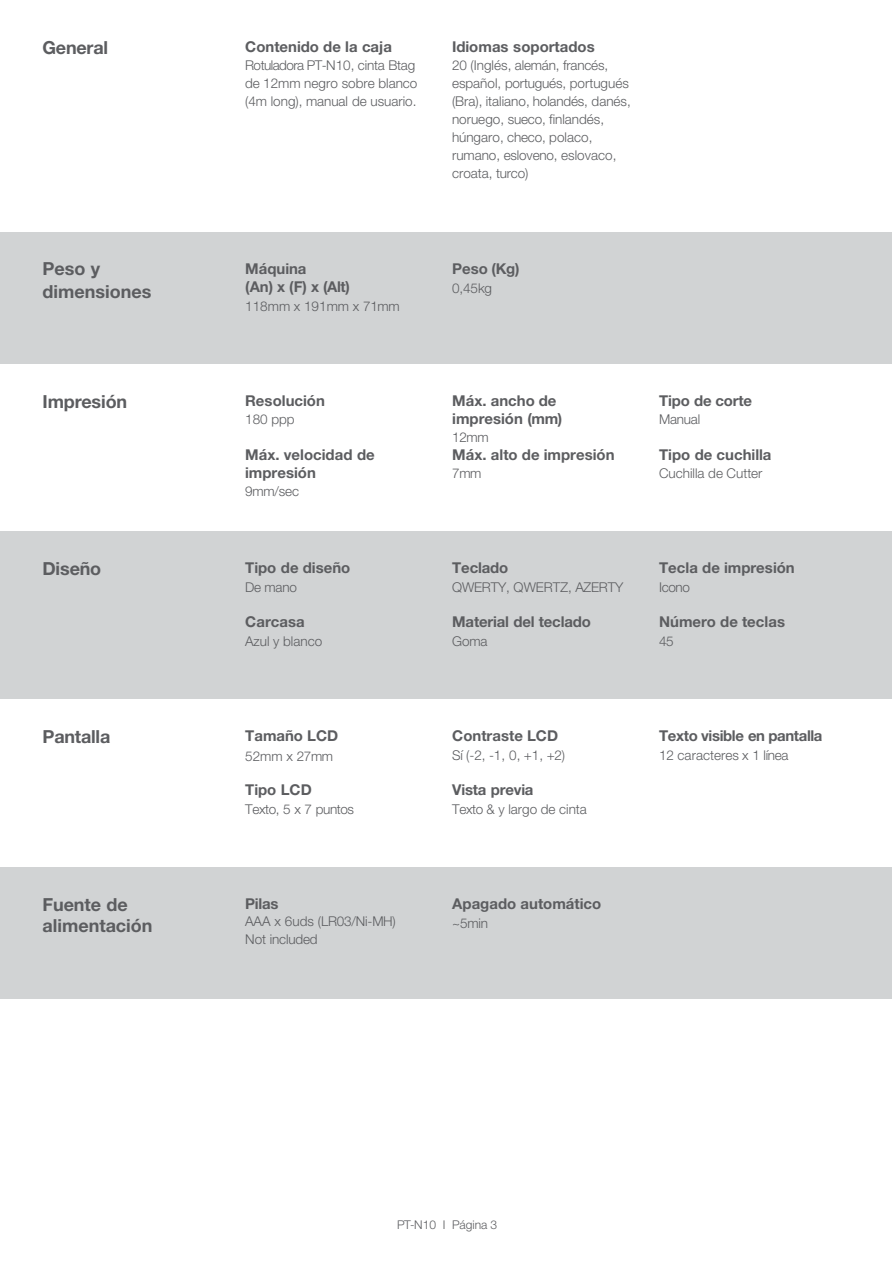
<style>
.page{position:relative;width:893px;height:1263px;background:#fff}
.page>*{position:absolute;margin:0;border:0;box-sizing:border-box;transform-origin:0 0}
.t1{font:700 18px/22.4px "Helvetica Neue LTW1 G";letter-spacing:-.005em;color:#5c5d60}
.t2{font:700 15px/18px "Helvetica Neue LTW1 G";color:#5c5d60}
.t3{font:700 15px "Helvetica Neue LTW1 G";letter-spacing:-.025em;color:#5c5d60}
.t4{font:300 13.5px/18px "Helvetica Neue LTW1 G";letter-spacing:-.005em;color:#5c5d60}
.t5{font:300 13.5px "Helvetica Neue LTW1 G";letter-spacing:-.03em;color:#5c5d60}
.t6{font:300 12px "Helvetica Neue LTW1 G";letter-spacing:-.005em;color:#5c5d60}
</style>
<div class="page">
<div style="left:0;top:532px;width:892px;height:167px;background:#d1d3d4"></div>
<div style="left:0;top:232px;width:892px;height:132px;background:#d1d3d4"></div>
<div style="left:0;top:867px;width:892px;height:131px;background:#d1d3d4"></div>
<p class="t1" style="left:42px;top:39px;width:67px">General</p>
<p class="t2" style="left:245px;top:40px;width:148px">Contenido de la caja</p>
<p class="t4" style="left:245px;top:58px;width:174px">Rotuladora PT-N10, cinta Btag de 12mm negro sobre blanco (4m long), manual de usuario.</p>
<p class="t2" style="left:452px;top:40px;width:144px">Idiomas soportados</p>
<p class="t4" style="left:452px;top:58px;width:180px">20 (Inglés, alemán, francés, español, portugués, portugués (Bra), italiano, holandés, danés, noruego, sueco, finlandés, húngaro, checo, polaco, rumano, esloveno, eslovaco, croata, turco)</p>
<p class="t1" style="left:42px;top:260px;width:110px">Peso y dimensiones</p>
<p class="t2" style="left:245px;top:262px;width:63px">Máquina</p>
<p class="t2" style="left:245px;top:280px;width:106px">(An) x (F) x (Alt)</p>
<p class="t4" style="left:245px;top:299px;width:156px">118mm x 191mm x 71mm</p>
<p class="t2" style="left:452px;top:262px;width:69px">Peso (Kg)</p>
<p class="t4" style="left:452px;top:281px;width:41px">0,45kg</p>
<p class="t1" style="left:42px;top:392px;width:86px">Impresión</p>
<p class="t2" style="left:245px;top:393px;width:81px">Resolución</p>
<p class="t4" style="left:245px;top:413px;width:51px">180 ppp</p>
<p class="t2" style="left:245px;top:447px;width:131px">Máx. velocidad de impresión</p>
<p class="t4" style="left:245px;top:485px;width:55px">9mm/sec</p>
<p class="t2" style="left:452px;top:393px;width:112px">Máx. ancho de impresión (mm)</p>
<p class="t4" style="left:452px;top:431px;width:38px">12mm</p>
<p class="t2" style="left:452px;top:447px;width:164px">Máx. alto de impresión</p>
<p class="t4" style="left:452px;top:467px;width:31px">7mm</p>
<p class="t2" style="left:659px;top:393px;width:94px">Tipo de corte</p>
<p class="t4" style="left:659px;top:413px;width:43px">Manual</p>
<p class="t2" style="left:659px;top:447px;width:114px">Tipo de cuchilla</p>
<p class="t4" style="left:659px;top:467px;width:105px">Cuchilla de Cutter</p>
<p class="t1" style="left:42px;top:560px;width:60px">Diseño</p>
<p class="t2" style="left:245px;top:561px;width:107px">Tipo de diseño</p>
<p class="t4" style="left:245px;top:580px;width:53px">De mano</p>
<p class="t2" style="left:245px;top:615px;width:61px">Carcasa</p>
<p class="t4" style="left:245px;top:634px;width:78px">Azul y blanco</p>
<p class="t2" style="left:452px;top:561px;width:58px">Teclado</p>
<p class="t4" style="left:452px;top:580px;width:173px">QWERTY, QWERTZ, AZERTY</p>
<p class="t2" style="left:452px;top:615px;width:140px">Material del teclado</p>
<p class="t4" style="left:452px;top:634px;width:37px">Goma</p>
<p class="t2" style="left:659px;top:561px;width:137px">Tecla de impresión</p>
<p class="t4" style="left:659px;top:580px;width:32px">Icono</p>
<p class="t2" style="left:659px;top:615px;width:127px">Número de teclas</p>
<p class="t4" style="left:659px;top:634px;width:16px">45</p>
<p class="t1" style="left:42px;top:728px;width:69px">Pantalla</p>
<p class="t2" style="left:245px;top:729px;width:95px">Tamaño LCD</p>
<p class="t4" style="left:245px;top:750px;width:89px">52mm x 27mm</p>
<p class="t2" style="left:245px;top:783px;width:68px">Tipo LCD</p>
<p class="t5" style="left:245px;top:804px;width:110px">Texto, 5 x 7 puntos</p>
<p class="t2" style="left:452px;top:729px;width:107px">Contraste LCD</p>
<p class="t4" style="left:452px;top:748px;width:114px">Sí (-2, -1, 0, +1, +2)</p>
<p class="t2" style="left:452px;top:783px;width:83px">Vista previa</p>
<p class="t4" style="left:452px;top:802px;width:136px">Texto &amp; y largo de cinta</p>
<p class="t3" style="left:659px;top:730px;width:165px">Texto visible en pantalla</p>
<p class="t4" style="left:659px;top:748px;width:131px">12 caracteres x 1 línea</p>
<p class="t1" style="left:42px;top:896px;width:112px;line-height:21.6px">Fuente de alimentación</p>
<p class="t2" style="left:245px;top:897px;width:35px">Pilas</p>
<p class="t4" style="left:245px;top:915px;width:152px">AAA x 6uds (LR03/Ni-MH)<br>Not included</p>
<p class="t2" style="left:452px;top:897px;width:151px">Apagado automático</p>
<p class="t4" style="left:452px;top:916px;width:37px">~5min</p>
<p class="t6" style="left:397px;top:1220px;width:102px">PT-N10 I Página 3</p>
</div>
